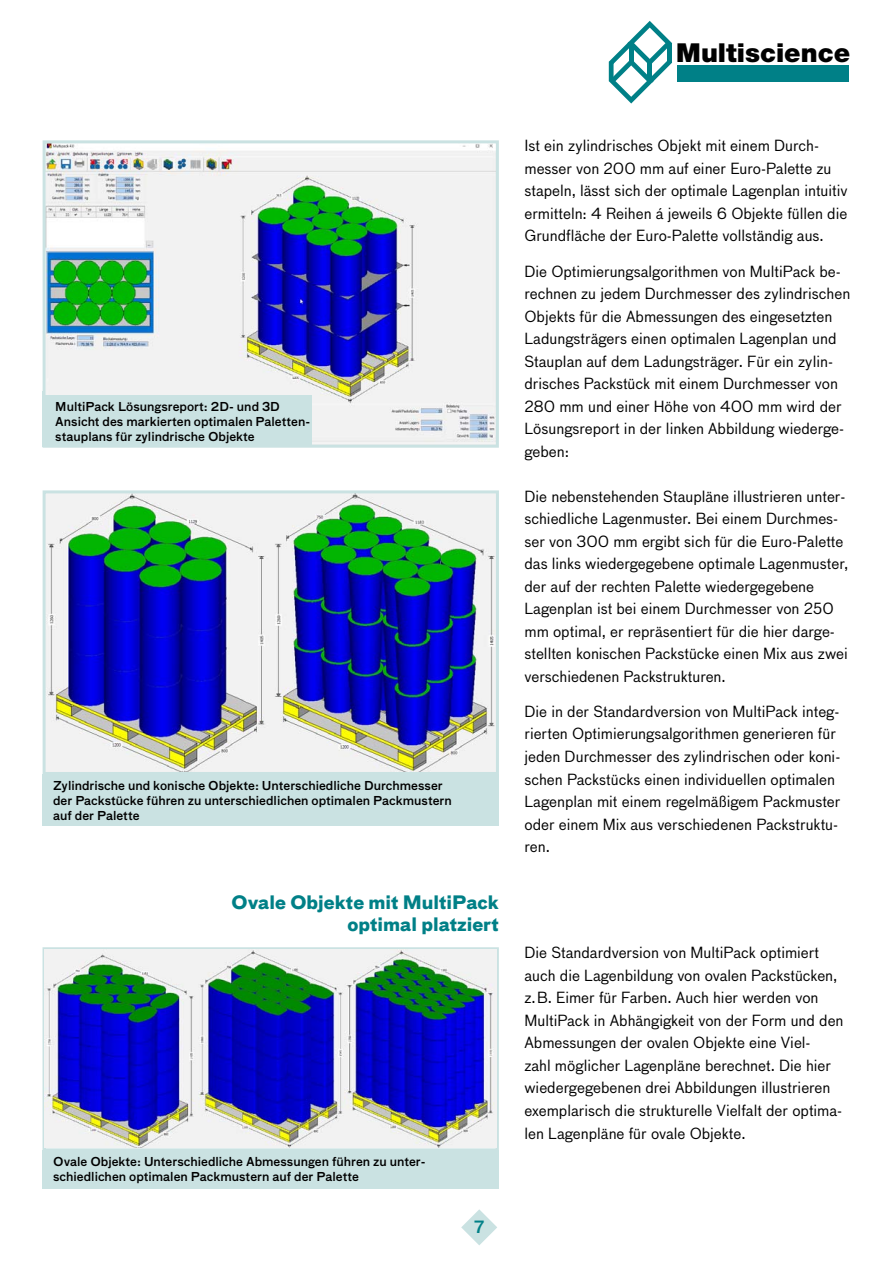
<style>
.page{position:relative;width:893px;height:1263px;background:#fff}
.page>*{position:absolute;margin:0;border:0;box-sizing:border-box;transform-origin:0 0}
.t1{font:900 26.1px "Helvetica Neue";color:#000}
.t2{font:700 18px/22.5px "Bau LF";color:#008087;text-align:right}
.t3{font:500 16.5px "Bau LF";color:#008087}
.t4{font:15px/22.5px "Bau LF";color:#000}
.t5{font:500 12px/15px "Bau LF";color:#000}
</style>
<div class="page">
<svg style="left:461px;top:1209px;width:36px;height:36px"></svg>
<img style="left:47px;top:494px;width:223px;height:277px">
<img style="left:270px;top:494px;width:225px;height:277px">
<div style="left:43px;top:490px;width:456px;height:285px;border:3px solid #cae2e2"></div>
<div style="left:43px;top:947px;width:456px;height:204px;border:3px solid #cae2e2"></div>
<div style="left:43px;top:775px;width:456px;height:51px;background:#cae2e2"></div>
<img style="left:45px;top:949px;width:452px;height:199px">
<img style="left:47px;top:144px;width:448px;height:300px">
<div style="left:43px;top:140px;width:456px;height:308px;border:3px solid #cae2e2"></div>
<div style="left:43px;top:1151px;width:456px;height:38px;background:#cae2e2"></div>
<div style="left:43px;top:395px;width:269px;height:51px;background:#cae2e2"></div>
<svg style="left:609px;top:21px;width:63px;height:83px"></svg>
<hr style="left:629px;top:44px;width:4px;height:19px;background:#008087">
<div style="left:647px;top:61px;width:5px;height:18px;background:#008087"></div>
<div style="left:678px;top:65px;width:171px;height:17px;background:#008087"></div>
<h1 class="t1" style="left:676px;top:37px;width:175px">Multiscience</h1>
<p class="t5" style="left:55px;top:399px;width:257px">MultiPack Lösungsreport: 2D- und 3D<br>Ansicht des markierten optimalen Paletten&shy;stauplans für zylindrische Objekte</p>
<p class="t5" style="left:53px;top:778px;width:400px">Zylindrische und konische Objekte: Unterschiedliche Durchmesser der Packstücke führen zu unterschiedlichen optimalen Packmustern auf der Palette</p>
<p class="t2" style="left:232px;top:891px;width:269px">Ovale Objekte mit MultiPack optimal platziert</p>
<p class="t5" style="left:53px;top:1154px;width:374px">Ovale Objekte: Unterschiedliche Abmessungen führen zu unter&shy;schiedlichen optimalen Packmustern auf der Palette</p>
<p class="t3" style="left:474px;top:1215px;width:12px">7</p>
<p class="t4" style="left:524px;top:135px;width:325px">Ist ein zylindrisches Objekt mit einem Durch&shy;messer von 200 mm auf einer Euro-Palette zu stapeln, lässt sich der optimale Lagenplan intuitiv ermitteln: 4 Reihen á jeweils 6 Objekte füllen die Grundfläche der Euro-Palette vollständig aus.</p>
<p class="t4" style="left:524px;top:260px;width:327px">Die Optimierungsalgorithmen von MultiPack be&shy;rechnen zu jedem Durchmesser des zylindrischen Objekts für die Abmessungen des eingesetzten Ladungsträgers einen optimalen Lagenplan und Stauplan auf dem Ladungsträger. Für ein zylin&shy;drisches Packstück mit einem Durchmesser von 280 mm und einer Höhe von 400 mm wird der Lösungsreport in der linken Abbildung wiederge&shy;geben:</p>
<p class="t4" style="left:524px;top:485px;width:325px">Die nebenstehenden Staupläne illustrieren unter&shy;schiedliche Lagenmuster. Bei einem Durchmes&shy;ser von 300 mm ergibt sich für die Euro-Palette das links wiedergegebene optimale Lagenmuster, der auf der rechten Palette wiedergegebene Lagenplan ist bei einem Durchmesser von 250 mm optimal, er repräsentiert für die hier darge&shy;stellten konischen Packstücke einen Mix aus zwei verschiedenen Packstrukturen.</p>
<p class="t4" style="left:524px;top:700px;width:317px">Die in der Standardversion von MultiPack integ&shy;rierten Optimierungsalgorithmen generieren für jeden Durchmesser des zylindrischen oder koni&shy;schen Packstücks einen individuellen optimalen Lagenplan mit einem regelmäßigem Packmuster oder einem Mix aus verschiedenen Packstruktu&shy;ren.</p>
<p class="t4" style="left:524px;top:942px;width:321px">Die Standardversion von MultiPack optimiert auch die Lagenbildung von ovalen Packstücken, z.B. Eimer für Farben. Auch hier werden von MultiPack in Abhängigkeit von der Form und den Abmessungen der ovalen Objekte eine Viel-<br>zahl möglicher Lagenpläne berechnet. Die hier wiedergegebenen drei Abbildungen illustrieren exemplarisch die strukturelle Vielfalt der optima&shy;len Lagenpläne für ovale Objekte.</p>
</div>
